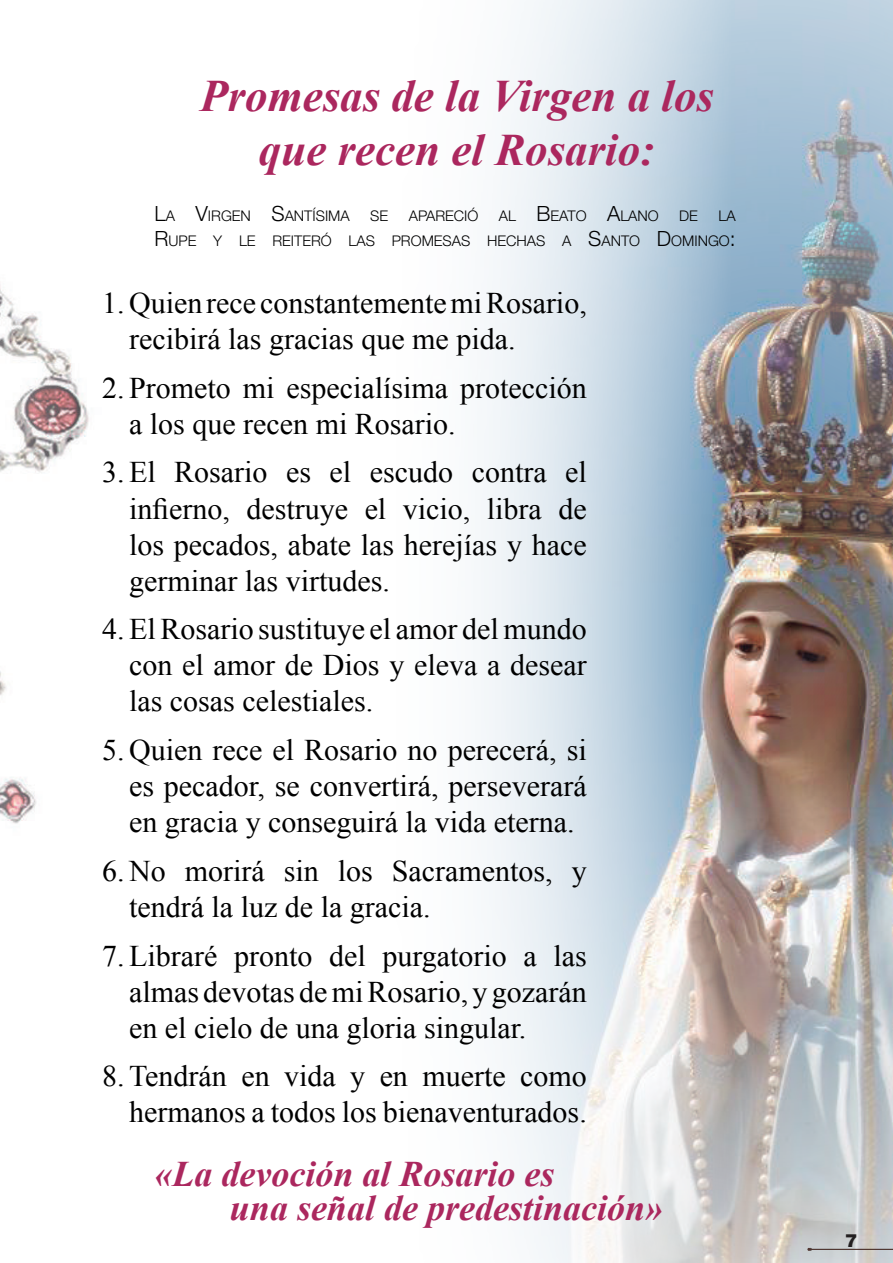
<style>
.page{position:relative;width:893px;height:1263px;background:#fff}
.page>*{position:absolute;margin:0;border:0;box-sizing:border-box;transform-origin:0 0}
.t1{font:italic 700 45px/54px "Times New Roman";color:#ab275e;text-align:center}
.t2{font:italic 700 36px/34.5px "Times New Roman";color:#ab275e}
.t3{font:30px/36px "Times New Roman";color:#000;text-align:justify}
.t4{font:900 18px "Helvetica LT Std";color:#231f20}
.t5{font:300 14.7px/25.2px "Helvetica Neue LT Std";color:#000;text-align:right}
.s1{font-size:21px}
</style>
<div class="page">
<img style="left:481px;top:0;width:412px;height:1263px">
<img style="left:0;top:284px;width:89px;height:540px">
<hr style="left:809px;top:1249px;width:84px;height:1px;background:#4f342e">
<svg style="left:807px;top:1248px;width:5px;height:3px"></svg>
<h1 class="t1" style="left:200px;top:68px;width:515px">Promesas de la Virgen a los que recen el Rosario:</h1>
<p class="t5" style="left:154px;top:203px;width:197px"><span class="s1">L</span>A <span class="s1">V</span>IRGEN <span class="s1">S</span>ANTÍSIMA</p>
<p class="t5" style="left:370px;top:203px;width:18px">SE</p>
<p class="t5" style="left:409px;top:203px;width:71px">APARECIÓ</p>
<p class="t5" style="left:499px;top:203px;width:161px">AL <span class="s1">B</span> EATO <span class="s1">A</span>LANO</p>
<p class="t5" style="left:679px;top:203px;width:19px">DE</p>
<p class="t5" style="left:154px;top:203px;width:583px">LA<br><span class="s1">R</span>UPE Y LE REITERÓ LAS PROMESAS HECHAS A <span class="s1">S</span>ANTO <span class="s1">D</span>OMINGO<span class="s1">:</span></p>
<p class="t3" style="left:129px;top:284px;width:459px;text-indent:-27px">1. Quien rece constantemente mi Rosario, recibirá las gracias que me pida.</p>
<p class="t3" style="left:129px;top:369px;width:459px;text-indent:-27px">2. Prometo mi especialísima protección a los que recen mi Rosario.</p>
<p class="t3" style="left:129px;top:453px;width:459px;text-indent:-27px">3.El Rosario es el escudo contra el infierno, destruye el vicio, libra de los pecados, abate las herejías y hace germinar las virtudes.</p>
<p class="t3" style="left:129px;top:610px;width:459px;text-indent:-27px">4.El Rosario sustituye el amor del mundo con el amor de Dios y eleva a desear las cosas celestiales.</p>
<p class="t3" style="left:129px;top:731px;width:459px;text-indent:-27px">5. Quien rece el Rosario no perecerá, si es pecador, se convertirá, perseverará en gracia y conseguirá la vida eterna.</p>
<p class="t3" style="left:129px;top:852px;width:459px;text-indent:-27px">6. No morirá sin los Sacramentos, y tendrá la luz de la gracia.</p>
<p class="t3" style="left:129px;top:936px;width:459px;text-indent:-27px">7.Libraré pronto del purgatorio a las almas devotas de mi Rosario, y gozarán en el cielo de una gloria singular.</p>
<p class="t3" style="left:102px;top:1057px;width:486px;text-align:right">8.Tendrán en vida y en muerte como hermanos a todos los bienaventurados.</p>
<p class="t2" style="left:230px;top:1155px;width:435px;text-indent:-75px">«La devoción al Rosario es<br>una señal de predestinación»</p>
<p class="t4" style="left:845px;top:1228px;width:14px">7</p>
</div>
